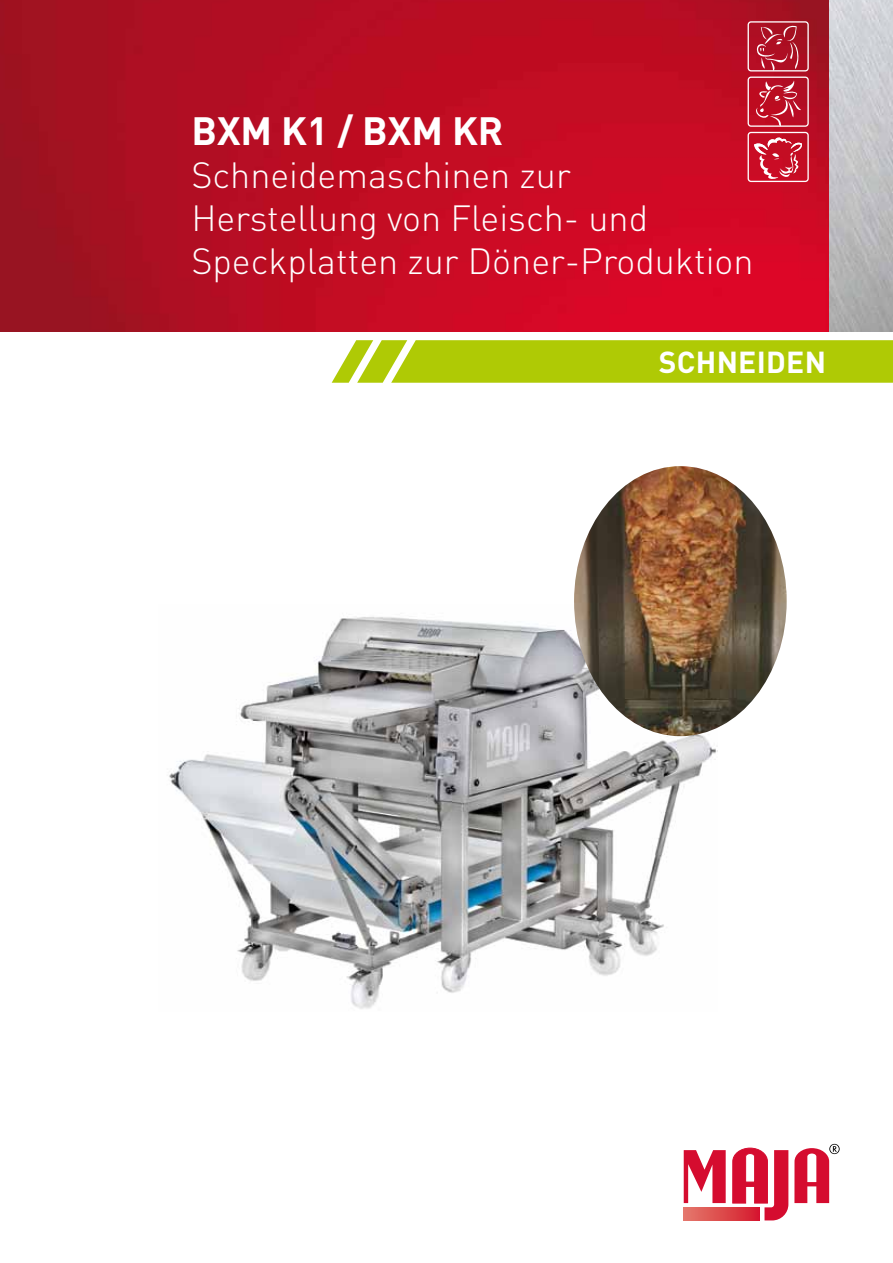
<style>
.page{position:relative;width:893px;height:1263px;background:#fff}
.page>*{position:absolute;margin:0;border:0;box-sizing:border-box;transform-origin:0 0}
.t1{font:700 39px "DIN Pro";color:#fff}
.t2{font:300 36px/43.2px "DIN Pro";color:#fff}
.t3{font:700 30px "DIN Pro";letter-spacing:.01em;color:#fff}
</style>
<div class="page">
<img style="left:0;top:0;width:893px;height:332px">
<svg style="left:684px;top:1150px;width:42px;height:53px"></svg>
<svg style="left:732px;top:1147px;width:56px;height:73px"></svg>
<svg style="left:794px;top:1144px;width:46px;height:59px"></svg>
<svg style="left:684px;top:1207px;width:76px;height:13px"></svg>
<svg style="left:332px;top:340px;width:561px;height:43px"></svg>
<img style="left:169px;top:617px;width:548px;height:392px">
<img style="left:574px;top:466px;width:213px;height:270px">
<svg style="left:751px;top:81px;width:50px;height:44px"></svg>
<div style="left:748px;top:77px;width:61px;height:50px;border:1px solid #fff;border-radius:3px"></div>
<div style="left:748px;top:132px;width:61px;height:50px;border:1px solid #fff;border-radius:3px"></div>
<svg style="left:754px;top:137px;width:49px;height:43px"></svg>
<svg style="left:756px;top:24px;width:44px;height:45px"></svg>
<div style="left:748px;top:21px;width:61px;height:50px;border:1px solid #fff;border-radius:3px"></div>
<p class="t1" style="left:191px;top:104px;width:314px">BXM K1 / BXM KR</p>
<p class="t2" style="left:191px;top:152px;width:564px">Schneidemaschinen zur<br>Herstellung von Fleisch- und<br>Speckplatten zur Döner-Produktion</p>
<p class="t3" style="left:659px;top:341px;width:169px">SCHNEIDEN</p>
</div>
